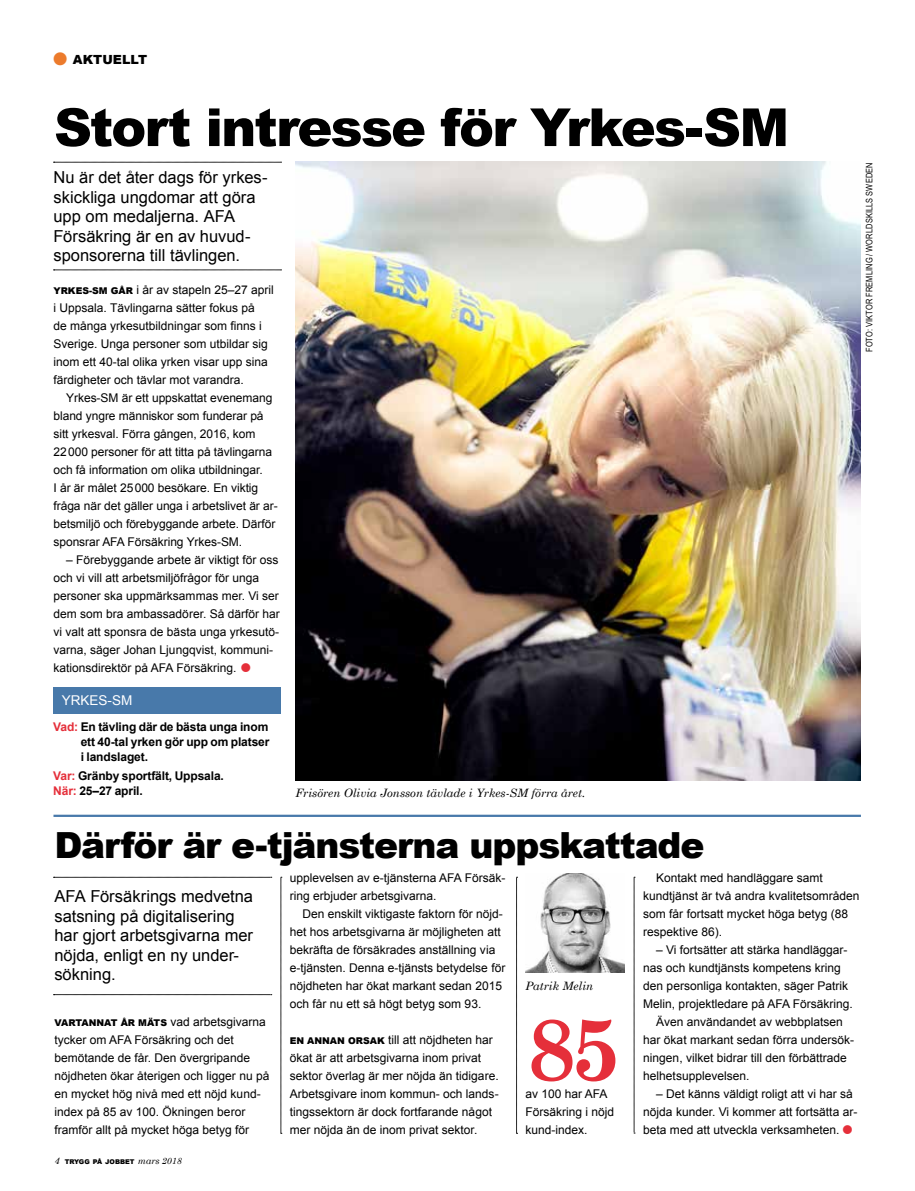
<style>
.page{position:relative;width:915px;height:1191px;background:#fff}
.page>*{position:absolute;margin:0;border:0;box-sizing:border-box;transform-origin:0 0}
.t1{font:700 87px "Century Schoolbook";color:#e52f3a}
.t2{font:900 52.5px "Arial";letter-spacing:-.035em;color:#000}
.t3{font:900 36px "Arial";letter-spacing:-.03em;color:#000}
.t4{font:16.5px/19.5px "Arial";color:#000}
.t5{font:13.5px "Arial";color:#fff}
.t6{font:900 12.6px "Arial";color:#000}
.t7{font:12px/18px "Arial";color:#000}
.t8{font:700 12px/15px "Arial";letter-spacing:-.01em;color:#000;text-align:justify}
.t9{font:italic 11.55px "Century Schoolbook";color:#000}
.t10{font:9px "Arial Narrow";letter-spacing:.015em;color:#000}
.t11{font:900 6.45px "Arial";color:#000}
.s1{color:#ec7b2c}
.s2{font-weight:900;font-size:9.3px}
.s3{font-family:"Monotype Sorts";color:#e52f3a}
.s4{color:#e52f3a}
.s5{font-family:"Century Schoolbook";font-weight:400;font-style:italic;font-size:9.3px}
.s6{font-family:"Century Schoolbook";font-weight:400;font-style:italic;font-size:9px}
</style>
<div class="page">
<img style="left:295px;top:162px;width:565px;height:618px">
<svg style="left:280px;top:877px;width:2px;height:257px"></svg>
<svg style="left:633px;top:877px;width:2px;height:256px"></svg>
<svg style="left:516px;top:877px;width:1px;height:257px"></svg>
<svg style="left:53px;top:162px;width:228px;height:1px"></svg>
<svg style="left:53px;top:270px;width:228px;height:1px"></svg>
<svg style="left:53px;top:877px;width:219px;height:1px"></svg>
<svg style="left:53px;top:994px;width:219px;height:1px"></svg>
<div style="left:53px;top:687px;width:227px;height:27px;background:#4879aa"></div>
<img style="left:525px;top:873px;width:99px;height:99px">
<hr style="left:53px;top:814px;width:807px;height:3px;background:#4879aa">
<p class="t6" style="left:53px;top:50px;width:95px"><span class="s1">●</span> AKTUELLT</p>
<h2 class="t2" style="left:54px;top:89px;width:736px">Stort intresse för Yrkes-SM</h2>
<h3 class="t4" style="left:53px;top:168px;width:215px">Nu är det åter dags för yrkes&shy;skickliga ungdomar att göra upp om medaljerna. AFA<br>Försäkring är en av huvud&shy;sponsorerna till tävlingen.</h3>
<p class="t7" style="left:53px;top:281px;width:222px"><span class="s2">YRKES-SM GÅR</span> i år av stapeln 25–27 april i Uppsala. Tävlingarna sätter fokus på<br>de många yrkesutbildningar som finns i Sverige. Unga personer som utbildar sig inom ett 40-tal olika yrken visar upp sina färdigheter och tävlar mot varandra.</p>
<p class="t7" style="left:53px;top:389px;width:226px;text-indent:13px">Yrkes-SM är ett uppskattat evenemang bland yngre människor som funderar på sitt yrkesval. Förra gången, 2016, kom 22000 personer för att titta på tävlingarna och få information om olika utbildningar.<br>I år är målet 25000 besökare. En viktig fråga när det gäller unga i arbetslivet är ar&shy;betsmiljö och förebyggande arbete. Därför sponsrar AFA Försäkring Yrkes-SM.</p>
<p class="t7" style="left:53px;top:551px;width:228px;text-indent:13px">– Förebyggande arbete är viktigt för oss och vi vill att arbetsmiljöfrågor för unga personer ska uppmärksammas mer. Vi ser dem som bra ambassadörer. Så därför har vi valt att sponsra de bästa unga yrkesutö&shy;varna, säger Johan Ljungqvist, kommuni&shy;kationsdirektör på AFA Försäkring. <span class="s3">l</span></p>
<p class="t5" style="left:62px;top:691px;width:72px">YRKES-SM</p>
<p class="t8" style="left:81px;top:719px;width:190px;text-indent:-27px"><span class="s4">Vad:</span> En tävling där de bästa unga inom ett 40-tal yrken gör upp om platser i landslaget.</p>
<p class="t8" style="left:53px;top:769px;width:172px"><span class="s4">Var:</span> Gränby sportfält, Uppsala.<br><span class="s4">När:</span> 25–27 april.</p>
<p class="t9" style="left:295px;top:785px;width:291px">Frisören Olivia Jonsson tävlade i Yrkes-SM förra året.</p>
<h3 class="t3" style="left:54px;top:819px;width:651px">Därför är e-tjänsterna uppskattade</h3>
<p class="t10" style="left:862px;top:352px;width:191px;rotate:-90deg">FOTO: VIKTOR FREMLING / WORLDSKILLS SWEDEN</p>
<h3 class="t4" style="left:54px;top:887px;width:200px">AFA Försäkrings medvetna satsning på digitalisering har gjort arbetsgivarna mer nöjda, enligt en ny under&shy;sökning.</h3>
<p class="t7" style="left:54px;top:1013px;width:216px"><span class="s2">VARTANNAT ÅR MÄTS</span> vad arbetsgivarna tycker om AFA Försäkring och det bemötande de får. Den övergripande nöjdheten ökar återigen och ligger nu på en mycket hög nivå med ett nöjd kund&shy;index på 85 av 100. Ökningen beror framför allt på mycket höga betyg för</p>
<p class="t11" style="left:54px;top:1157px;width:129px"><span class="s5">4</span> TRYGG PÅ JOBBET <span class="s5">mars</span> <span class="s6">2018</span></p>
<p class="t7" style="left:289px;top:869px;width:217px">upplevelsen av e-tjänsterna AFA Försäk&shy;ring erbjuder arbetsgivarna.</p>
<p class="t7" style="left:289px;top:905px;width:217px;text-indent:13px">Den enskilt viktigaste faktorn för nöjd&shy;het hos arbetsgivarna är möjligheten att bekräfta de försäkrades anställning via e-tjänsten. Denna e-tjänsts betydelse för nöjdheten har ökat markant sedan 2015 och får nu ett så högt betyg som 93.</p>
<p class="t7" style="left:289px;top:1031px;width:210px"><span class="s2">EN ANNAN ORSAK</span> till att nöjdheten har ökat är att arbetsgivarna inom privat sektor överlag är mer nöjda än tidigare.<br>Arbetsgivare inom kommun- och lands&shy;tingssektorn är dock fortfarande något mer nöjda än de inom privat sektor.</p>
<p class="t9" style="left:525px;top:978px;width:69px">Patrik Melin</p>
<h1 class="t1" style="left:525px;top:996px;width:96px">85</h1>
<p class="t7" style="left:525px;top:1103px;width:90px">Försäkring i nöjd kund-index.</p>
<p class="t7" style="left:525px;top:1085px;width:84px">av 100 har AFA</p>
<p class="t7" style="left:643px;top:869px;width:218px;text-indent:13px">Kontakt med handläggare samt kundtjänst är två andra kvalitetsområden som får fortsatt mycket höga betyg (88 respektive 86).</p>
<p class="t7" style="left:655px;top:941px;width:193px">– Vi fortsätter att stärka handläggar-</p>
<p class="t7" style="left:643px;top:959px;width:199px">nas och kundtjänsts kompetens kring</p>
<p class="t7" style="left:643px;top:977px;width:206px">den personliga kontakten, säger Patrik</p>
<p class="t7" style="left:643px;top:995px;width:211px">Melin, projektledare på AFA Försäkring.</p>
<p class="t7" style="left:655px;top:1013px;width:188px">Även användandet av webbplatsen</p>
<p class="t7" style="left:643px;top:1031px;width:212px">har ökat markant sedan förra undersök-</p>
<p class="t7" style="left:643px;top:1049px;width:205px">ningen, vilket bidrar till den förbättrade</p>
<p class="t7" style="left:643px;top:1067px;width:108px">helhetsupplevelsen.</p>
<p class="t7" style="left:643px;top:1085px;width:215px;text-indent:13px">– Det känns väldigt roligt att vi har så nöjda kunder. Vi kommer att fortsätta ar&shy;beta med att utveckla verksamheten. <span class="s3">l</span></p>
</div>
